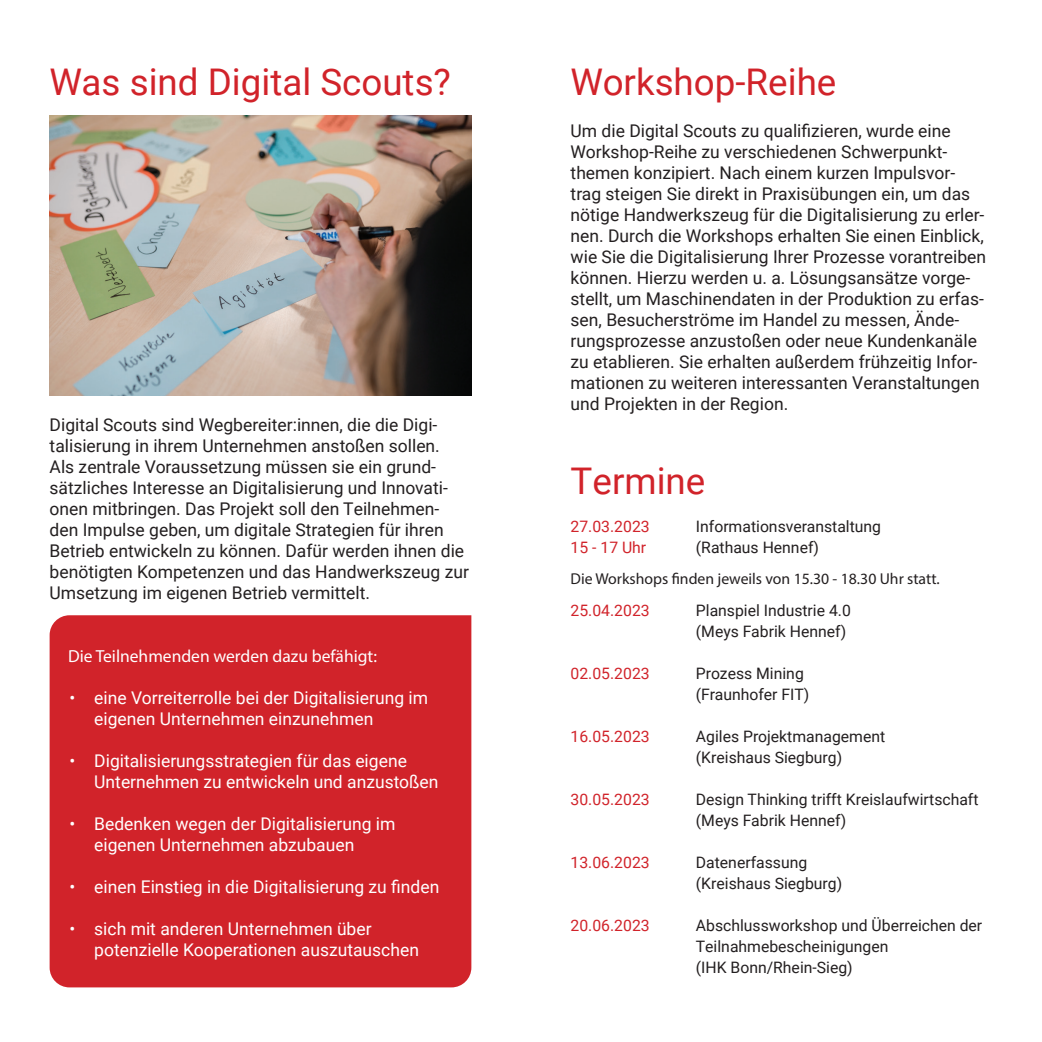
<style>
.page{position:relative;width:1042px;height:1042px;background:#fff}
.page>*{position:absolute;margin:0;border:0;box-sizing:border-box;transform-origin:0 0}
.t1{font:36.75px "Roboto";color:#d1232a}
.t2{font:17.5px/21px "Roboto";color:#231f20}
.t3{font:17.5px/21px "Roboto";color:#fff}
.t4{font:17.5px "Myriad Pro";color:#fff}
.t5{font:15.75px/21px "Roboto";color:#231f20}
.t6{font:15.75px/21px "Roboto";color:#d1232a}
.t7{font:15.75px "Myriad Pro";color:#231f20}
</style>
<div class="page">
<div style="left:50px;top:615px;width:421px;height:372px;background:#d1232a"></div>
<img style="left:50px;top:115px;width:421px;height:280px">
<h1 class="t1" style="left:50px;top:56px;width:403px">Was sind Digital Scouts?</h1>
<p class="t2" style="left:50px;top:413px;width:421px">Digital Scouts sind Wegbereiter:innen, die die Digi&shy;talisierung in ihrem Unternehmen anstoßen sollen.<br>Als zentrale Voraussetzung müssen sie ein grund&shy;sätzliches Interesse an Digitalisierung und Innovati&shy;onen mitbringen. Das Projekt soll den Teilnehmen&shy;den Impulse geben, um digitale Strategien für ihren Betrieb entwickeln zu können. Dafür werden ihnen die benötigten Kompetenzen und das Handwerkszeug zur Umsetzung im eigenen Betrieb vermittelt.</p>
<p class="t4" style="left:68px;top:645px;width:310px">Die Teilnehmenden werden dazu befähigt:</p>
<p class="t3" style="left:94px;top:686px;width:335px;text-indent:-25px">• eine Vorreiterrolle bei der Digitalisierung im eigenen Unternehmen einzunehmen</p>
<p class="t3" style="left:94px;top:749px;width:346px;text-indent:-25px">• Digitalisierungsstrategien für das eigene<br>Unternehmen zu entwickeln und anzustoßen</p>
<p class="t3" style="left:94px;top:812px;width:303px;text-indent:-25px">• Bedenken wegen der Digitalisierung im eigenen Unternehmen abzubauen</p>
<p class="t3" style="left:69px;top:875px;width:371px">• einen Einstieg in die Digitalisierung zu finden</p>
<p class="t3" style="left:94px;top:917px;width:326px;text-indent:-25px">• sich mit anderen Unternehmen über potenzielle Kooperationen auszutauschen</p>
<h1 class="t1" style="left:570px;top:56px;width:267px">Workshop-Reihe</h1>
<p class="t2" style="left:570px;top:119px;width:417px">Um die Digital Scouts zu qualifizieren, wurde eine Workshop-Reihe zu verschiedenen Schwerpunkt&shy;themen konzipiert. Nach einem kurzen Impulsvor&shy;trag steigen Sie direkt in Praxisübungen ein, um das nötige Handwerkszeug für die Digitalisierung zu erler&shy;nen. Durch die Workshops erhalten Sie einen Einblick, wie Sie die Digitalisierung Ihrer Prozesse vorantreiben können. Hierzu werden u. a. Lösungsansätze vorge&shy;stellt, um Maschinendaten in der Produktion zu erfas&shy;sen, Besucherströme im Handel zu messen, Ände&shy;rungsprozesse anzustoßen oder neue Kundenkanäle zu etablieren. Sie erhalten außerdem frühzeitig Infor&shy;mationen zu weiteren interessanten Veranstaltungen und Projekten in der Region.</p>
<h1 class="t1" style="left:570px;top:455px;width:136px">Termine</h1>
<p class="t6" style="left:570px;top:515px;width:81px">27.03.2023<br>15 - 17 Uhr</p>
<p class="t5" style="left:696px;top:515px;width:187px">Informationsveranstaltung (Rathaus Hennef)</p>
<p class="t7" style="left:570px;top:569px;width:371px">Die Workshops finden jeweils von 15.30 - 18.30 Uhr statt.</p>
<p class="t6" style="left:570px;top:599px;width:81px">25.04.2023</p>
<p class="t6" style="left:570px;top:662px;width:81px">02.05.2023</p>
<p class="t6" style="left:570px;top:725px;width:81px">16.05.2023</p>
<p class="t6" style="left:570px;top:788px;width:81px">30.05.2023</p>
<p class="t6" style="left:570px;top:851px;width:81px">13.06.2023</p>
<p class="t6" style="left:570px;top:914px;width:81px">20.06.2023</p>
<p class="t5" style="left:696px;top:599px;width:156px">Planspiel Industrie 4.0 (Meys Fabrik Hennef)</p>
<p class="t5" style="left:696px;top:662px;width:115px">Prozess Mining (Fraunhofer FIT)</p>
<p class="t5" style="left:696px;top:725px;width:191px">Agiles Projektmanagement (Kreishaus Siegburg)</p>
<p class="t5" style="left:696px;top:788px;width:284px">Design Thinking trifft Kreislaufwirtschaft (Meys Fabrik Hennef)</p>
<p class="t5" style="left:696px;top:851px;width:148px">Datenerfassung (Kreishaus Siegburg)</p>
<p class="t5" style="left:696px;top:914px;width:288px">Abschlussworkshop und Überreichen der<br>Teilnahmebescheinigungen<br>(IHK Bonn/Rhein-Sieg)</p>
</div>
